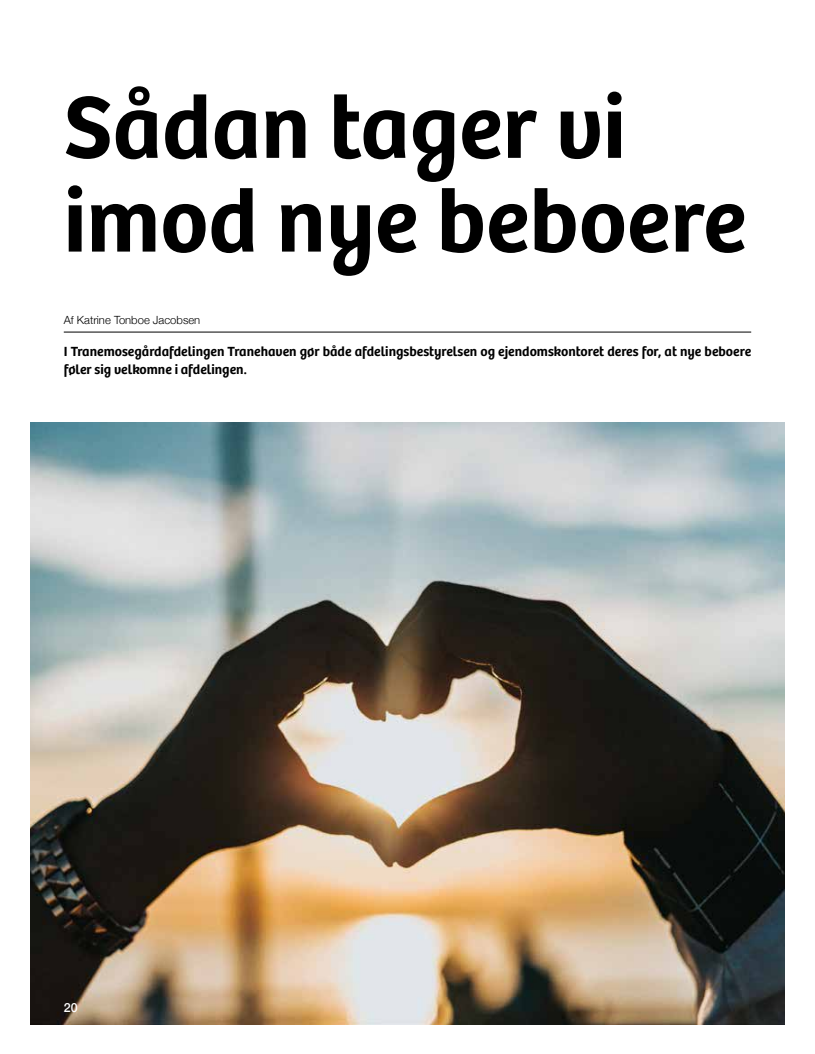
<style>
.page{position:relative;width:815px;height:1054px;background:#fff}
.page>*{position:absolute;margin:0;border:0;box-sizing:border-box;transform-origin:0 0}
.t1{font:600 91.25px/93.8px "Bree";color:#000}
.t2{font:600 13.75px/17.5px "Bree";color:#000}
.t3{font:500 12.5px "Helvetica Neue";color:#fff}
.t4{font:300 11.25px "Helvetica Neue";color:#000}
</style>
<div class="page">
<hr style="left:64px;top:332px;width:687px;height:1px;background:#000">
<img style="left:30px;top:422px;width:755px;height:602px">
<h1 class="t1" style="left:64px;top:73px;width:684px">Sådan tager vi imod nye beboere</h1>
<p class="t4" style="left:64px;top:311px;width:138px">Af Katrine Tonboe Jacobsen</p>
<p class="t2" style="left:64px;top:342px;width:689px">I Tranemosegårdafdelingen Tranehaven gør både afdelingsbestyrelsen og ejendomskontoret deres for, at nye beboere føler sig velkomne i afdelingen.</p>
<p class="t3" style="left:64px;top:998px;width:15px">20</p>
</div>
